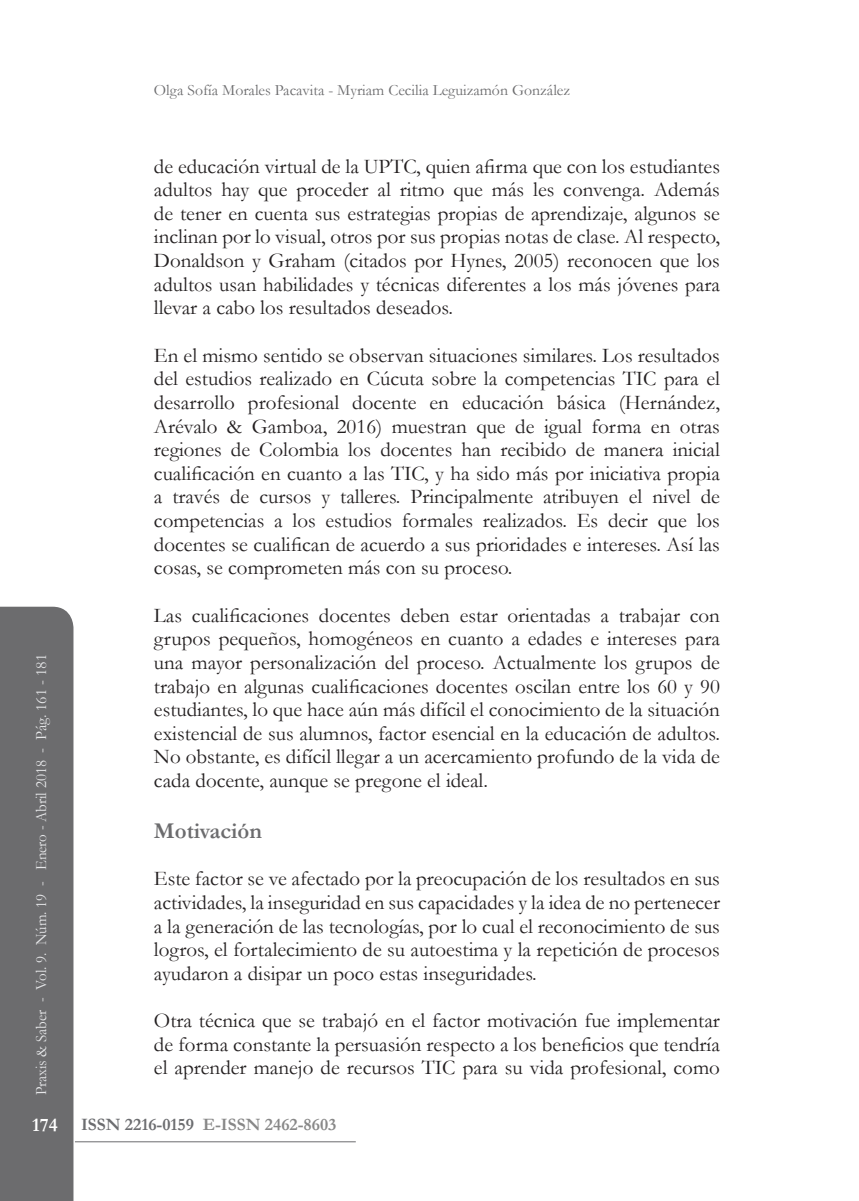
<style>
.page{position:relative;width:859px;height:1201px;background:#fff}
.page>*{position:absolute;margin:0;border:0;box-sizing:border-box;transform-origin:0 0}
.t1{font:700 22.75px "Garamond";color:#6c6c6e}
.t2{font:21px/23.6px "Garamond";color:#231f20;text-align:justify}
.t3{font:700 17.5px "Garamond";color:#888}
.t4{font:15.75px "Garamond";color:#6c6c6e}
.t5{font:15.75px "Garamond";color:#e6e7e9;scale:.95 1}
.s1{font-size:19.25px;color:#fff}
.s2{color:#6c6d70}
</style>
<div class="page">
<div style="left:0;top:606px;width:73px;height:594px;background:#6c6c6e"></div>
<hr style="left:75px;top:1141px;width:280px;height:1px;background:#6c6c6e">
<p class="t5" style="left:30px;top:1095px;width:466px;rotate:-90deg">Praxis &amp; Saber - Vol. 9. Núm. 19 - Enero - Abril 2018 - Pág. 161 - 181</p>
<p class="t4" style="left:154px;top:80px;width:417px">Olga Sofía Morales Pacavita - Myriam Cecilia Leguizamón González</p>
<p class="t2" style="left:154px;top:154px;width:567px">de educación virtual de la UPTC, quien afirma que con los estudiantes adultos hay que proceder al ritmo que más les convenga. Además de tener en cuenta sus estrategias propias de aprendizaje, algunos se inclinan por lo visual, otros por sus propias notas de clase. Al respecto, Donaldson y Graham (citados por Hynes, 2005) reconocen que los adultos usan habilidades y técnicas diferentes a los más jóvenes para llevar a cabo los resultados deseados.</p>
<p class="t2" style="left:154px;top:343px;width:567px">En el mismo sentido se observan situaciones similares. Los resultados del estudios realizado en Cúcuta sobre la competencias TIC para el desarrollo profesional docente en educación básica (Hernández, Arévalo &amp; Gamboa, 2016) muestran que de igual forma en otras regiones de Colombia los docentes han recibido de manera inicial cualificación en cuanto a las TIC, y ha sido más por iniciativa propia a través de cursos y talleres. Principalmente atribuyen el nivel de competencias a los estudios formales realizados. Es decir que los docentes se cualifican de acuerdo a sus prioridades e intereses. Así las cosas, se comprometen más con su proceso.</p>
<p class="t2" style="left:154px;top:602px;width:567px">Las cualificaciones docentes deben estar orientadas a trabajar con grupos pequeños, homogéneos en cuanto a edades e intereses para una mayor personalización del proceso. Actualmente los grupos de trabajo en algunas cualificaciones docentes oscilan entre los 60 y 90 estudiantes, lo que hace aún más difícil el conocimiento de la situación existencial de sus alumnos, factor esencial en la educación de adultos.<br>No obstante, es difícil llegar a un acercamiento profundo de la vida de cada docente, aunque se pregone el ideal.</p>
<p class="t1" style="left:154px;top:815px;width:110px">Motivación</p>
<p class="t2" style="left:154px;top:866px;width:567px">Este factor se ve afectado por la preocupación de los resultados en sus actividades, la inseguridad en sus capacidades y la idea de no pertenecer a la generación de las tecnologías, por lo cual el reconocimiento de sus logros, el fortalecimiento de su autoestima y la repetición de procesos ayudaron a disipar un poco estas inseguridades.</p>
<p class="t2" style="left:154px;top:1008px;width:567px">Otra técnica que se trabajó en el factor motivación fue implementar de forma constante la persuasión respecto a los beneficios que tendría el aprender manejo de recursos TIC para su vida profesional, como</p>
<p class="t3" style="left:32px;top:1112px;width:306px"><span class="s1">174</span> <span class="s2">ISSN 2216-0159</span> E-ISSN 2462-8603</p>
</div>
